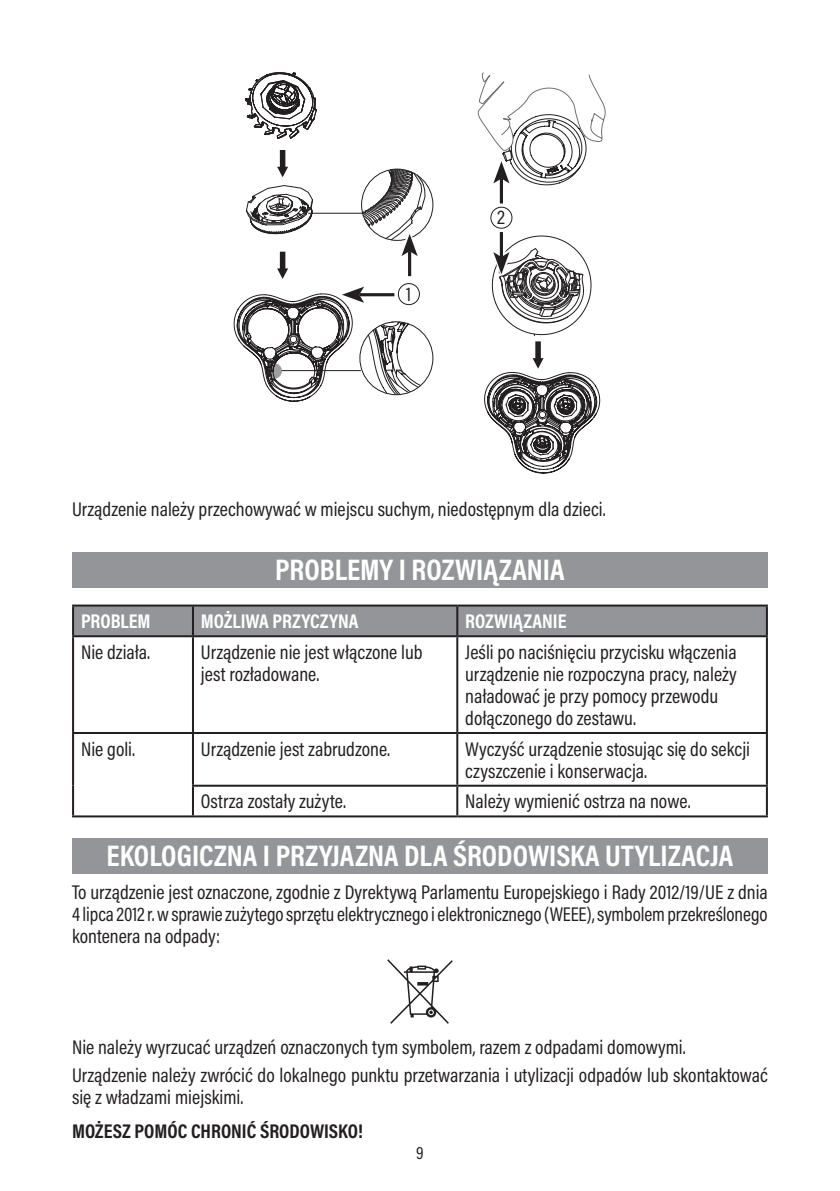
<style>
.page{position:relative;width:840px;height:1191px;background:#fff}
.page>*{position:absolute;margin:0;border:0;box-sizing:border-box;transform-origin:0 0}
.t1{font:700 30px "Acumin Pro Cond";color:#fff}
.t2{font:20px/22px "Acumin Pro Cond";color:#231f20}
.t3{font:700 20px "Acumin Pro Cond";color:#fff}
.t4{font:700 20px "Acumin Pro Cond";letter-spacing:.005em;color:#231f20}
.t5{font:18px "Acumin Pro Cond";color:#231f20}
</style>
<div class="page">
<div style="left:72px;top:552px;width:695px;height:36px;background:#939598"></div>
<div style="left:72px;top:838px;width:695px;height:35px;background:#939598"></div>
<div style="left:74px;top:606px;width:691px;height:29px;background:#939598"></div>
<hr style="left:72px;top:604px;width:121px;height:2px;background:#231f20">
<hr style="left:72px;top:606px;width:2px;height:29px;background:#231f20">
<hr style="left:193px;top:604px;width:264px;height:2px;background:#231f20">
<hr style="left:192px;top:606px;width:2px;height:29px;background:#231f20">
<hr style="left:457px;top:604px;width:310px;height:2px;background:#231f20">
<hr style="left:456px;top:606px;width:2px;height:29px;background:#231f20">
<hr style="left:765px;top:606px;width:2px;height:29px;background:#231f20">
<hr style="left:72px;top:635px;width:121px;height:2px;background:#231f20">
<hr style="left:72px;top:637px;width:2px;height:95px;background:#231f20">
<hr style="left:193px;top:635px;width:264px;height:2px;background:#231f20">
<hr style="left:192px;top:637px;width:2px;height:95px;background:#231f20">
<hr style="left:457px;top:635px;width:310px;height:2px;background:#231f20">
<hr style="left:456px;top:637px;width:2px;height:95px;background:#231f20">
<hr style="left:765px;top:637px;width:2px;height:95px;background:#231f20">
<hr style="left:72px;top:732px;width:121px;height:2px;background:#231f20">
<hr style="left:72px;top:734px;width:2px;height:51px;background:#231f20">
<hr style="left:193px;top:732px;width:264px;height:2px;background:#231f20">
<hr style="left:192px;top:734px;width:2px;height:50px;background:#231f20">
<hr style="left:457px;top:732px;width:310px;height:2px;background:#231f20">
<hr style="left:456px;top:734px;width:2px;height:50px;background:#231f20">
<hr style="left:765px;top:734px;width:2px;height:50px;background:#231f20">
<hr style="left:72px;top:785px;width:2px;height:30px;background:#231f20">
<hr style="left:192px;top:784px;width:265px;height:2px;background:#231f20">
<hr style="left:192px;top:786px;width:2px;height:29px;background:#231f20">
<hr style="left:457px;top:784px;width:310px;height:2px;background:#231f20">
<hr style="left:456px;top:786px;width:2px;height:29px;background:#231f20">
<hr style="left:765px;top:786px;width:2px;height:29px;background:#231f20">
<hr style="left:72px;top:815px;width:121px;height:2px;background:#231f20">
<hr style="left:193px;top:815px;width:264px;height:2px;background:#231f20">
<hr style="left:457px;top:815px;width:310px;height:2px;background:#231f20">
<svg style="left:387px;top:959px;width:65px;height:64px"></svg>
<hr style="left:308px;top:213px;width:54px;height:1px;background:#231f20">
<svg style="left:277px;top:150px;width:11px;height:27px"></svg>
<svg style="left:277px;top:252px;width:11px;height:27px"></svg>
<svg style="left:246px;top:185px;width:67px;height:49px"></svg>
<svg style="left:245px;top:72px;width:72px;height:67px"></svg>
<div style="left:398px;top:283px;width:21px;height:22px;border:1px solid #231f20;border-radius:50%"></div>
<div style="left:490px;top:207px;width:22px;height:21px;border:1px solid #231f20;border-radius:50%"></div>
<hr style="left:408px;top:251px;width:3px;height:25px;background:#231f20">
<svg style="left:361px;top:169px;width:64px;height:87px"></svg>
<hr style="left:499px;top:179px;width:3px;height:24px;background:#231f20">
<svg style="left:477px;top:72px;width:128px;height:113px"></svg>
<svg style="left:491px;top:232px;width:101px;height:103px"></svg>
<svg style="left:233px;top:287px;width:199px;height:115px"></svg>
<svg style="left:484px;top:341px;width:115px;height:132px"></svg>
<p class="t2" style="left:406px;top:282px;width:7px">1</p>
<p class="t2" style="left:497px;top:206px;width:9px">2</p>
<p class="t2" style="left:72px;top:498px;width:535px">Urządzenie należy przechowywać w miejscu suchym, niedostępnym dla dzieci.</p>
<h1 class="t1" style="left:275px;top:550px;width:16px">PROB</h1>
<h1 class="t1" style="left:334px;top:550px;width:92px">LEMY IROZWIĄZANIA</h1>
<p class="t3" style="left:81px;top:608px;width:71px">PROBLEM</p>
<p class="t3" style="left:201px;top:608px;width:159px">MOŻLIWA PRZYCZYNA</p>
<p class="t3" style="left:465px;top:608px;width:103px">ROZWIĄZANIE</p>
<p class="t2" style="left:81px;top:640px;width:71px">Nie działa.</p>
<p class="t2" style="left:201px;top:640px;width:223px">Urządzenie nie jest włączone lub jest rozładowane.</p>
<p class="t2" style="left:465px;top:640px;width:273px">Jeśli po naciśnięciu przycisku włączenia urządzenie nie rozpoczyna pracy, należy naładować je przy pomocy przewodu dołączonego do zestawu.</p>
<p class="t2" style="left:81px;top:737px;width:55px">Nie goli.</p>
<p class="t2" style="left:201px;top:737px;width:191px">Urządzenie jest zabrudzone.</p>
<p class="t2" style="left:465px;top:737px;width:286px">Wyczyść urządzenie stosując się do sekcji czyszczenie i konserwacja.</p>
<p class="t2" style="left:201px;top:790px;width:146px">Ostrza zostały zużyte.</p>
<p class="t2" style="left:465px;top:790px;width:227px">Należy wymienić ostrza na nowe.</p>
<h1 class="t1" style="left:107px;top:836px;width:627px">EKOLOGICZNA I PRZYJAZNA DLA ŚRODOWISKA UTYLIZACJA</h1>
<p class="t2" style="left:72px;top:881px;width:697px;text-align:justify">To urządzenie jest oznaczone, zgodnie z Dyrektywą Parlamentu Europejskiego i Rady 2012/19/UE z dnia 4 lipca 2012 r. w sprawie zużytego sprzętu elektrycznego i elektronicznego (WEEE), symbolem przekreślonego kontenera na odpady:</p>
<p class="t2" style="left:72px;top:1033px;width:697px;line-height:27.6px">Nie należy wyrzucać urządzeń oznaczonych tym symbolem, razem z odpadami domowymi.<br>Urządzenie należy zwrócić do lokalnego punktu przetwarzania i utylizacji odpadów lub skontaktować</p>
<p class="t2" style="left:72px;top:1085px;width:173px">się z władzami miejskimi.</p>
<p class="t4" style="left:72px;top:1117px;width:23px">MOŻESZ</p>
<p class="t4" style="left:134px;top:1117px;width:86px">POMÓC CHRONI</p>
<p class="t4" style="left:246px;top:1117px;width:64px">Ć ŚRODOWISKO</p>
<p class="t4" style="left:358px;top:1117px;width:7px">!</p>
<p class="t5" style="left:416px;top:1141px;width:9px">9</p>
</div>
